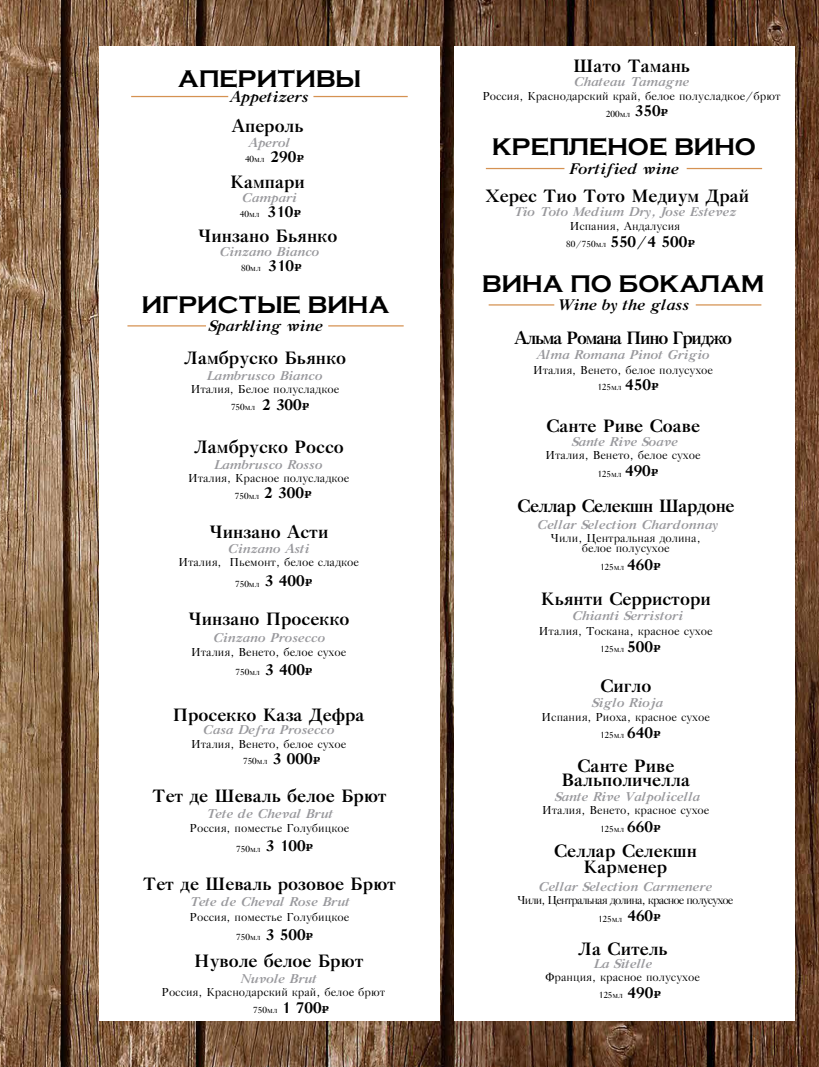
<style>
.page{position:relative;width:819px;height:1067px;background:#fff}
.page>*{position:absolute;margin:0;border:0;box-sizing:border-box;transform-origin:0 0}
.t1{font:700 23.75px "Vacansia Extended C";color:#000}
.t2{font:700 17.5px/13.8px "Gazeta Titul C";color:#000;text-align:center}
.t3{font:700 17.5px "Gazeta Titul C";letter-spacing:-.07em;color:#000}
.t4{font:700 17.5px "Gazeta Titul C";letter-spacing:-.03em;color:#000}
.t5{font:italic 700 15px "Gazeta Titul C";color:#000}
.t6{font:italic 700 12.5px "Gazeta Titul C";color:#98989c}
.t7{font:11.25px/10px "Gazeta Titul C";color:#000;text-align:center}
.t8{font:11.25px "Gazeta Titul C";letter-spacing:-.08em;color:#000}
.t9{font:8.62px "Gazeta Titul C";color:#000}
.s1{font-weight:700;font-size:15px}
.s2{font-family:"ALS Rubl";font-size:10px}
</style>
<div class="page">
<img style="left:0;top:0;width:819px;height:1067px">
<div style="left:454px;top:46px;width:340px;height:974px;background:#fff"></div>
<div style="left:99px;top:46px;width:340px;height:974px;background:#fff"></div>
<hr style="left:488px;top:304px;width:66px;height:1px;background:#d59252">
<hr style="left:695px;top:304px;width:66px;height:1px;background:#d59252">
<hr style="left:131px;top:96px;width:97px;height:1px;background:#d59252">
<hr style="left:313px;top:96px;width:95px;height:1px;background:#d59252">
<hr style="left:127px;top:325px;width:79px;height:1px;background:#d59252">
<hr style="left:328px;top:325px;width:75px;height:1px;background:#d59252">
<hr style="left:486px;top:168px;width:78px;height:1px;background:#d59252">
<hr style="left:686px;top:168px;width:76px;height:1px;background:#d59252">
<h1 class="t1" style="left:178px;top:66px;width:185px">АПЕРИТИВЫ</h1>
<h3 class="t5" style="left:230px;top:88px;width:80px">Appetizers</h3>
<h2 class="t2" style="left:231px;top:119px;width:73px">Апероль</h2>
<p class="t9" style="left:245px;top:154px;width:60px">40мл <span class="s1">290</span><span class="s2">g</span></p>
<h2 class="t2" style="left:230px;top:175px;width:76px">Кампари</h2>
<p class="t9" style="left:240px;top:209px;width:63px">40мл <span class="s1">310</span><span class="s2">g</span></p>
<h2 class="t2" style="left:198px;top:229px;width:141px">Чинзано Бьянко</h2>
<p class="t9" style="left:241px;top:263px;width:62px">80мл <span class="s1">310</span><span class="s2">g</span></p>
<p class="t6" style="left:248px;top:135px;width:43px">Aperol</p>
<p class="t6" style="left:242px;top:190px;width:57px">Campari</p>
<p class="t6" style="left:219px;top:244px;width:102px">Cinzano Bianco</p>
<h1 class="t1" style="left:142px;top:291px;width:249px">ИГРИСТЫЕ ВИНА</h1>
<h3 class="t5" style="left:208px;top:317px;width:116px">Sparkling wine</h3>
<h2 class="t2" style="left:184px;top:351px;width:164px">Ламбруско Бьянко</h2>
<p class="t9" style="left:231px;top:402px;width:80px">750мл <span class="s1">2 300</span><span class="s2">g</span></p>
<p class="t6" style="left:207px;top:368px;width:117px">Lambrusco Bianco</p>
<p class="t7" style="left:191px;top:384px;width:150px">Италия, Белое полусладкое</p>
<h2 class="t2" style="left:194px;top:440px;width:151px">Ламбруско Россо</h2>
<p class="t9" style="left:235px;top:491px;width:78px">750мл <span class="s1">2 300</span><span class="s2">g</span></p>
<p class="t6" style="left:214px;top:457px;width:110px">Lambrusco Rosso</p>
<p class="t7" style="left:188px;top:473px;width:163px">Италия, Красное полусладкое</p>
<h2 class="t2" style="left:209px;top:525px;width:121px">Чинзано Асти</h2>
<p class="t9" style="left:235px;top:578px;width:79px">750мл <span class="s1">3 400</span><span class="s2">g</span></p>
<p class="t6" style="left:228px;top:541px;width:83px">Cinzano Asti</p>
<p class="t7" style="left:178px;top:558px;width:182px">Италия, Пьемонт, белое сладкое</p>
<h2 class="t2" style="left:188px;top:612px;width:163px">Чинзано Просекко</h2>
<p class="t9" style="left:235px;top:667px;width:78px">750мл <span class="s1">3 400</span><span class="s2">g</span></p>
<p class="t6" style="left:213px;top:629px;width:114px">Cinzano Prosecco</p>
<p class="t7" style="left:191px;top:647px;width:157px">Италия, Венето, белое сухое</p>
<h2 class="t2" style="left:173px;top:708px;width:193px">Просекко Каза Дефра</h2>
<p class="t9" style="left:243px;top:756px;width:79px">750мл <span class="s1">3 000</span><span class="s2">g</span></p>
<p class="t6" style="left:203px;top:722px;width:133px">Casa Defra Prosecco</p>
<p class="t7" style="left:191px;top:739px;width:157px">Италия, Венето, белое сухое</p>
<h2 class="t2" style="left:152px;top:789px;width:236px">Тет де Шеваль белое Брют</h2>
<p class="t9" style="left:236px;top:843px;width:78px">750мл <span class="s1">3 100</span><span class="s2">g</span></p>
<p class="t6" style="left:206px;top:806px;width:129px">Tete de Cheval Brut</p>
<p class="t7" style="left:190px;top:823px;width:161px">Россия, поместье Голубицкое</p>
<h2 class="t2" style="left:143px;top:877px;width:254px">Тет де Шеваль розовое Брют</h2>
<p class="t9" style="left:236px;top:932px;width:78px">750мл <span class="s1">3 500</span><span class="s2">g</span></p>
<p class="t6" style="left:190px;top:894px;width:162px">Tete de Cheval Rose Brut</p>
<p class="t7" style="left:190px;top:912px;width:161px">Россия, поместье Голубицкое</p>
<h2 class="t2" style="left:194px;top:954px;width:171px">Нуволе белое Брют</h2>
<p class="t9" style="left:253px;top:1005px;width:77px">750мл <span class="s1">1 700</span><span class="s2">g</span></p>
<p class="t6" style="left:240px;top:971px;width:78px">Nuvole Brut</p>
<p class="t7" style="left:162px;top:987px;width:225px">Россия, Краснодарский край, белое брют</p>
<h2 class="t2" style="left:573px;top:59px;width:118px">Шато Тамань</h2>
<p class="t9" style="left:606px;top:109px;width:64px">200мл <span class="s1">350</span><span class="s2">g</span></p>
<p class="t6" style="left:573px;top:75px;width:117px">Chateau Tamagne</p>
<p class="t7" style="left:482px;top:91px;width:300px">Россия, Краснодарский край, белое полусладкое/брют</p>
<h1 class="t1" style="left:492px;top:134px;width:265px">КРЕПЛЕНОЕ ВИНО</h1>
<h3 class="t5" style="left:569px;top:160px;width:111px">Fortified wine</h3>
<h2 class="t2" style="left:485px;top:189px;width:265px">Херес Тио Тото Медиум Драй</h2>
<p class="t9" style="left:566px;top:238px;width:130px">80/750мл <span class="s1">550/4 500</span><span class="s2">g</span></p>
<p class="t6" style="left:513px;top:204px;width:224px">Tio Toto Medium Dry, Jose Estevez</p>
<p class="t7" style="left:569px;top:221px;width:112px">Испания, Андалусия</p>
<h1 class="t1" style="left:482px;top:271px;width:283px">ВИНА ПО БОКАЛАМ</h1>
<h3 class="t5" style="left:556px;top:296px;width:134px">Wine by the glass</h3>
<h2 class="t3" style="left:514px;top:328px;width:220px">Альма Романа Пино Гриджо</h2>
<p class="t9" style="left:598px;top:382px;width:62px">125мл <span class="s1">450</span><span class="s2">g</span></p>
<p class="t6" style="left:536px;top:347px;width:175px">Alma Romana Pinot Grigio</p>
<p class="t7" style="left:533px;top:365px;width:181px">Италия, Венето, белое полусухое</p>
<h2 class="t2" style="left:546px;top:419px;width:155px">Санте Риве Соаве</h2>
<p class="t9" style="left:598px;top:468px;width:62px">125мл <span class="s1">490</span><span class="s2">g</span></p>
<p class="t6" style="left:571px;top:434px;width:108px">Sante Rive Soave</p>
<p class="t7" style="left:545px;top:450px;width:157px">Италия, Венето, белое сухое</p>
<h2 class="t4" style="left:517px;top:495px;width:218px">Селлар Селекшн Шардоне</h2>
<p class="t6" style="left:537px;top:517px;width:182px">Cellar Selection Chardonnay</p>
<p class="t7" style="left:551px;top:534px;width:151px">Чили, Центральная долина, белое полусухое</p>
<p class="t9" style="left:600px;top:562px;width:61px">125мл <span class="s1">460</span><span class="s2">g</span></p>
<h2 class="t2" style="left:540px;top:592px;width:171px">Кьянти Серристори</h2>
<p class="t9" style="left:600px;top:644px;width:61px">125мл <span class="s1">500</span><span class="s2">g</span></p>
<p class="t6" style="left:572px;top:608px;width:112px">Chianti Serristori</p>
<p class="t7" style="left:539px;top:626px;width:175px">Италия, Тоскана, красное сухое</p>
<h2 class="t2" style="left:600px;top:679px;width:53px">Сигло</h2>
<p class="t9" style="left:600px;top:730px;width:61px">125мл <span class="s1">640</span><span class="s2">g</span></p>
<p class="t6" style="left:592px;top:695px;width:73px">Siglo Rioja</p>
<p class="t7" style="left:541px;top:712px;width:170px">Испания, Риоха, красное сухое</p>
<h2 class="t2" style="left:561px;top:759px;width:130px">Санте Риве<br>Вальполичелла</h2>
<p class="t9" style="left:600px;top:824px;width:61px">125мл <span class="s1">660</span><span class="s2">g</span></p>
<p class="t6" style="left:554px;top:789px;width:147px">Sante Rive Valpolicella</p>
<p class="t7" style="left:542px;top:805px;width:169px">Италия, Венето, красное сухое</p>
<h2 class="t2" style="left:554px;top:842px;width:144px;line-height:16.2px">Селлар Селекшн<br>Карменер</h2>
<p class="t9" style="left:599px;top:913px;width:63px">125мл <span class="s1">460</span><span class="s2">g</span></p>
<p class="t6" style="left:538px;top:879px;width:175px">Cellar Selection Carmenere</p>
<p class="t8" style="left:517px;top:893px;width:217px">Чили, Центральная долина, красное полусухое</p>
<h2 class="t2" style="left:578px;top:942px;width:91px">Ла Ситель</h2>
<p class="t9" style="left:599px;top:989px;width:63px">125мл <span class="s1">490</span><span class="s2">g</span></p>
<p class="t6" style="left:593px;top:956px;width:60px">La Sitelle</p>
<p class="t7" style="left:545px;top:972px;width:156px">Франция, красное полусухое</p>
</div>
